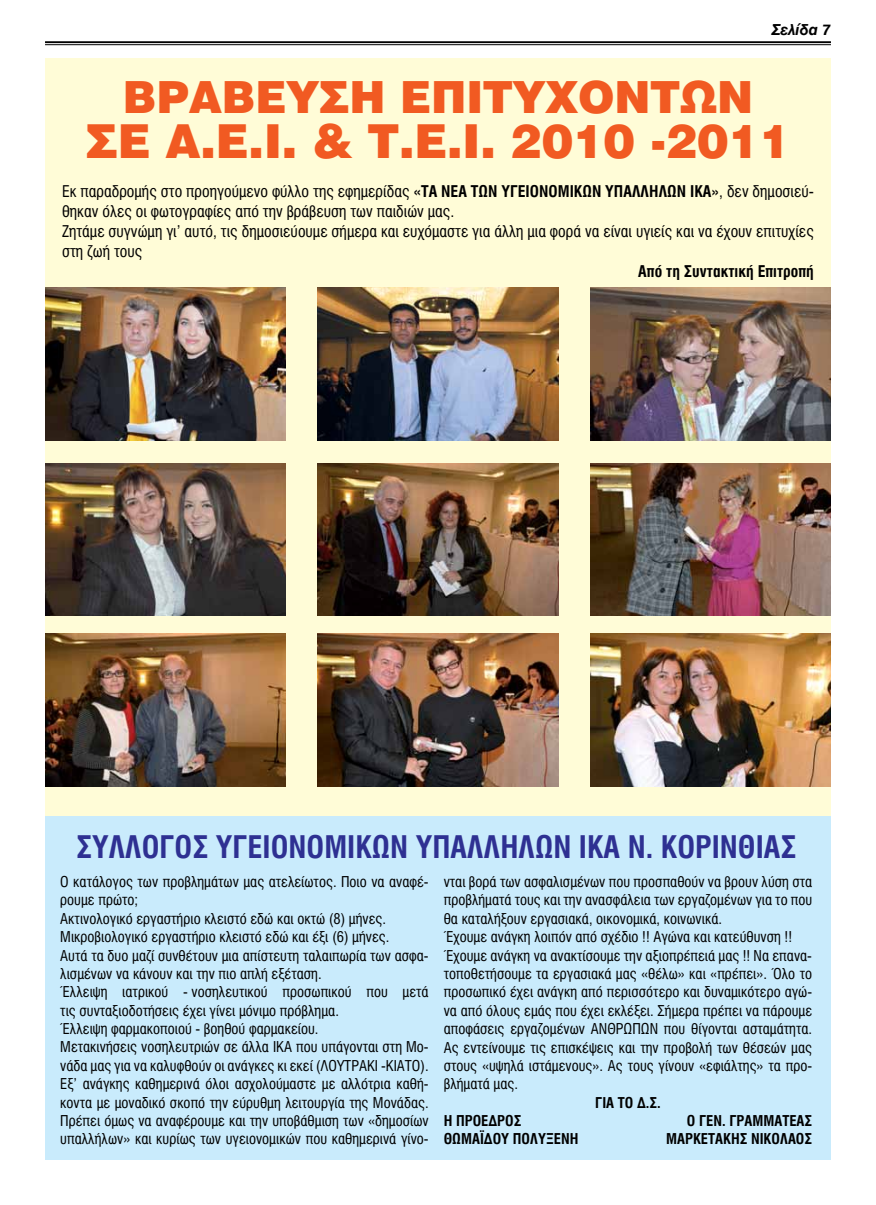
<style>
.page{position:relative;width:876px;height:1205px;background:#fff}
.page>*{position:absolute;margin:0;border:0;box-sizing:border-box;transform-origin:0 0}
.t1{font:900 46.25px "UB Helvetica";color:#f15a22}
.t2{font:900 43.75px "UB Helvetica";color:#f15a22}
.t3{font:31.25px "UB Helvetica Cond Bold";color:#2e3092}
.t4{font:16.25px/19.9px "UB Helvetica Cond";color:#000}
.t5{font:16.25px "UB Helvetica Cond Bold";color:#000}
.t6{font:15px/18.4px "UB Helvetica Cond";color:#000}
.t7{font:15px "UB Helvetica Cond Bold";color:#000}
.t8{font:italic 15px "UB Helvetica Bold";color:#000}
.s1{font-family:"UB Helvetica Cond Bold"}
</style>
<div class="page">
<hr style="left:45px;top:41px;width:785px;height:2px;background:#000">
<hr style="left:45px;top:44px;width:785px;height:1px;background:#000">
<div style="left:45px;top:58px;width:785px;height:789px;background:#fffcd7"></div>
<img style="left:45px;top:288px;width:240px;height:152px">
<img style="left:45px;top:463px;width:240px;height:152px">
<img style="left:45px;top:634px;width:240px;height:152px">
<img style="left:317px;top:288px;width:241px;height:152px">
<img style="left:317px;top:463px;width:241px;height:152px">
<img style="left:317px;top:634px;width:241px;height:152px">
<img style="left:590px;top:288px;width:240px;height:152px">
<img style="left:590px;top:463px;width:240px;height:152px">
<img style="left:590px;top:634px;width:240px;height:152px">
<div style="left:45px;top:816px;width:785px;height:344px;background:#c9ebfc"></div>
<p class="t8" style="left:771px;top:20px;width:61px">Σελίδα 7</p>
<h2 class="t2" style="left:123px;top:70px;width:631px">ΒΡΑΒΕΥΣΗ ΕΠΙΤΥΧΟΝΤΩΝ</h2>
<h1 class="t1" style="left:86px;top:113px;width:705px">ΣΕ A.E.I. &amp; Τ.Ε.Ι. 2010 -2011</h1>
<p class="t4" style="left:62px;top:182px;width:753px">Εκ παραδρομής στο προηγούμενο φύλλο της εφημερίδας <span class="s1">«ΤΑ ΝΕΑ ΤΩΝ ΥΓΕΙΟΝΟΜΙΚΩΝ ΥΠΑΛΛΗΛΩΝ ΙΚΑ»</span>, δεν δημοσιεύ&shy;θηκαν όλες οι φωτογραφίες από την βράβευση των παιδιών μας.<br>Ζητάμε συγνώμη γι’ αυτό, τις δημοσιεύουμε σήμερα και ευχόμαστε για άλλη μια φορά να είναι υγιείς και να έχουν επιτυχίες στη ζωή τους</p>
<p class="t5" style="left:638px;top:262px;width:177px">Από τη Συντακτική Επιτροπή</p>
<h3 class="t3" style="left:76px;top:829px;width:721px">ΣΥΛΛΟΓΟΣ ΥΓΕΙΟΝΟΜΙΚΩΝ ΥΠΑΛΛΗΛΩΝ ΙΚΑ Ν. ΚΟΡΙΝΘΙΑΣ</h3>
<p class="t6" style="left:60px;top:872px;width:370px">Ο κατάλογος των προβλημάτων μας ατελείωτος. Ποιο να αναφέ&shy;ρουμε πρώτο;<br>Ακτινολογικό εργαστήριο κλειστό εδώ και οκτώ (8) μήνες.<br>Μικροβιολογικό εργαστήριο κλειστό εδώ και έξι (6) μήνες.<br>Αυτά τα δυο μαζί συνθέτουν μια απίστευτη ταλαιπωρία των ασφα&shy;λισμένων να κάνουν και την πιο απλή εξέταση.<br>Έλλειψη ιατρικού - νοσηλευτικού προσωπικού που μετά τις συνταξιοδοτήσεις έχει γίνει μόνιμο πρόβλημα.<br>Έλλειψη φαρμακοποιού - βοηθού φαρμακείου.<br>Μετακινήσεις νοσηλευτριών σε άλλα ΙΚΑ που υπάγονται στη Μο&shy;νάδα μας για να καλυφθούν οι ανάγκες κι εκεί (ΛΟΥΤΡΑΚΙ -ΚΙΑΤΟ).<br>Εξ’ ανάγκης καθημερινά όλοι ασχολούμαστε με αλλότρια καθή&shy;κοντα με μοναδικό σκοπό την εύρυθμη λειτουργία της Μονάδας.<br>Πρέπει όμως να αναφέρουμε και την υποβάθμιση των «δημοσίων υπαλλήλων» και κυρίως των υγειονομικών που καθημερινά γίνο-</p>
<p class="t6" style="left:443px;top:872px;width:370px">νται βορά των ασφαλισμένων που προσπαθούν να βρουν λύση στα προβλήματά τους και την ανασφάλεια των εργαζομένων για το που θα καταλήξουν εργασιακά, οικονομικά, κοινωνικά.<br>Έχουμε ανάγκη λοιπόν από σχέδιο !! Αγώνα και κατεύθυνση !!<br>Έχουμε ανάγκη να ανακτίσουμε την αξιοπρέπειά μας !! Να επανα&shy;τοποθετήσουμε τα εργασιακά μας «θέλω» και «πρέπει». Όλο το προσωπικό έχει ανάγκη από περισσότερο και δυναμικότερο αγώ&shy;να από όλους εμάς που έχει εκλέξει. Σήμερα πρέπει να πάρουμε αποφάσεις εργαζομένων ΑΝΘΡΩΠΩΝ που θίγονται ασταμάτητα.<br>Ας εντείνουμε τις επισκέψεις και την προβολή των θέσεών μας στους «υψηλά ιστάμενους». Ας τους γίνουν «εφιάλτης» τα προ&shy;βλήματά μας.</p>
<p class="t7" style="left:595px;top:1094px;width:67px">ΓΙΑ ΤΟ Δ.Σ.</p>
<p class="t7" style="left:443px;top:1112px;width:79px">Η ΠΡΟΕΔΡΟΣ</p>
<p class="t7" style="left:686px;top:1112px;width:127px">Ο ΓΕΝ. ΓΡΑΜΜΑΤΕΑΣ</p>
<p class="t7" style="left:443px;top:1130px;width:136px">ΘΩΜΑΪΔΟΥ ΠΟΛΥΞΕΝΗ</p>
<p class="t7" style="left:666px;top:1130px;width:147px">ΜΑΡΚΕΤΑΚΗΣ ΝΙΚΟΛΑΟΣ</p>
</div>
